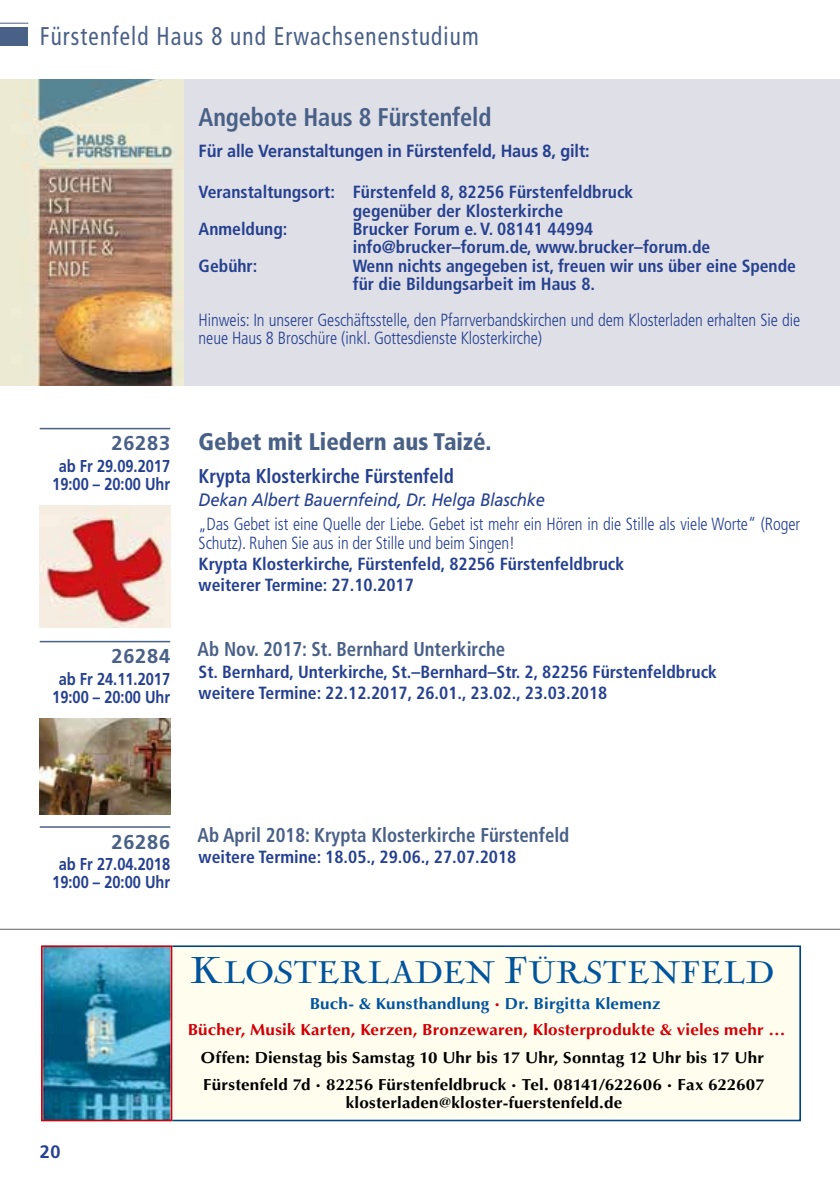
<style>
.page{position:relative;width:840px;height:1191px;background:#fff}
.page>*{position:absolute;margin:0;border:0;box-sizing:border-box;transform-origin:0 0}
.t1{font:32.6px "Nicolas Cochin EF";letter-spacing:.005em;color:#00549d;scale:1.06 1}
.t2{font:condensed 25.6px "Frutiger";letter-spacing:.05em;color:#496087;scale:.9 1}
.t3{font:700 condensed 25.6px "Frutiger";letter-spacing:-.005em;color:#496087;scale:.95 1}
.t4{font:900 condensed 24px "Frutiger";color:#496087}
.t5{font:700 condensed 20px "Frutiger";color:#496087;scale:.94 1}
.t6{font:700 condensed 20px "Frutiger";color:#25408f;scale:.94 1}
.t7{font:700 20px "Frutiger";letter-spacing:.04em;color:#496087}
.t8{font:italic 18px "Frutiger";letter-spacing:-.01em;color:#25408f;scale:.92 1}
.t9{font:700 18px "Frutiger";color:#25408f}
.t10{font:700 condensed 17.6px/18.4px "Frutiger";color:#25408f}
.t11{font:300 condensed 17.6px/18.4px "Frutiger";letter-spacing:-.005em;color:#25408f;scale:.95 1}
.t12{font:700 17.6px "Frutiger";letter-spacing:-.005em;color:#25408f;scale:.92 1}
.t13{font:700 17.2px/18px "Frutiger";color:#25408f;text-align:center;scale:.85 1}
.t14{font:700 16px/27.4px "Optima LT Std";letter-spacing:.01em;color:#000;scale:1.06 1}
.t15{font:700 16px/25.4px "Optima LT Std";letter-spacing:.01em;color:#d10007;text-align:center;scale:1.06 1}
.s1{font-size:39px}
.s2{color:#00549d}
.s3{font-size:21px}
</style>
<div class="page">
<div style="left:0;top:27px;width:28px;height:18px;background:#496087"></div>
<svg style="left:0;top:23px;width:28px;height:1px"></svg>
<div style="left:0;top:79px;width:839px;height:307px;background:#dfdfe7"></div>
<img style="left:3px;top:79px;width:180px;height:307px">
<hr style="left:40px;top:428px;width:130px;height:1px;background:#496087">
<img style="left:40px;top:506px;width:130px;height:122px">
<hr style="left:40px;top:641px;width:130px;height:1px;background:#496087">
<img style="left:40px;top:718px;width:130px;height:96px">
<hr style="left:40px;top:826px;width:130px;height:1px;background:#496087">
<hr style="left:0;top:928px;width:839px;height:1px;background:#646364">
<svg style="left:41px;top:1121px;width:759px;height:1px"></svg>
<svg style="left:41px;top:945px;width:130px;height:176px;background:#3b83a2"></svg>
<div style="left:171px;top:945px;width:629px;height:176px;border:2px solid #004583"></div>
<hr style="left:0;top:79px;width:3px;height:307px;background:#edead4">
<h2 class="t2" style="left:40px;top:22px;width:489px">Fürstenfeld Haus 8 und Erwachsenenstudium</h2>
<h2 class="t3" style="left:198px;top:101px;width:310px">Angebote Haus 8 Fürstenfeld</h2>
<p class="t12" style="left:198px;top:140px;width:426px">Für alle Veranstaltungen in Fürstenfeld, Haus 8, gilt:</p>
<p class="t10" style="left:198px;top:183px;width:436px">Veranstaltungsort: Fürstenfeld 8, 82256 Fürstenfeldbruck</p>
<p class="t10" style="left:352px;top:201px;width:212px">gegenüber der Klosterkirche</p>
<p class="t10" style="left:198px;top:220px;width:90px">Anmeldung:</p>
<p class="t10" style="left:352px;top:220px;width:359px">Brucker Forum e. V. 08141 44994 info@brucker–forum.de, www.brucker–forum.de</p>
<p class="t10" style="left:198px;top:256px;width:60px">Gebühr:</p>
<p class="t10" style="left:352px;top:256px;width:444px">Wenn nichts angegeben ist, freuen wir uns über eine Spende für die Bildungsarbeit im Haus 8.</p>
<p class="t11" style="left:198px;top:310px;width:634px">Hinweis: In unserer Geschäftsstelle, den Pfarrverbandskirchen und dem Klosterladen erhalten Sie die neue Haus 8 Broschüre (inkl. Gottesdienste Klosterkirche)</p>
<p class="t7" style="left:111px;top:432px;width:60px">26283</p>
<p class="t13" style="left:52px;top:457px;width:140px">ab Fr 29.09.2017<br>19:00 – 20:00 Uhr</p>
<p class="t7" style="left:111px;top:644px;width:60px">26284</p>
<p class="t13" style="left:52px;top:670px;width:140px">ab Fr 24.11.2017<br>19:00 – 20:00 Uhr</p>
<h3 class="t4" style="left:198px;top:427px;width:294px">Gebet mit Liedern aus Taizé.</h3>
<p class="t6" style="left:198px;top:464px;width:273px">Krypta Klosterkirche Fürstenfeld</p>
<p class="t8" style="left:198px;top:489px;width:378px">Dekan Albert Bauernfeind, Dr. Helga Blaschke</p>
<p class="t11" style="left:198px;top:515px;width:634px">„Das Gebet ist eine Quelle der Liebe. Gebet ist mehr ein Hören in die Stille als viele Worte“ (Roger<br>Schutz). Ruhen Sie aus in der Stille und beim Singen!</p>
<p class="t10" style="left:198px;top:553px;width:427px;line-height:21.2px">Krypta Klosterkirche, Fürstenfeld, 82256 Fürstenfeldbruck weiterer Termine: 27.10.2017</p>
<p class="t5" style="left:197px;top:637px;width:328px">Ab Nov. 2017: St. Bernhard Unterkirche</p>
<p class="t10" style="left:198px;top:661px;width:519px;line-height:21.2px">St. Bernhard, Unterkirche, St.–Bernhard–Str. 2, 82256 Fürstenfeldbruck weitere Termine: 22.12.2017, 26.01., 23.02., 23.03.2018</p>
<p class="t7" style="left:111px;top:830px;width:60px">26286</p>
<p class="t13" style="left:52px;top:855px;width:140px">ab Fr 27.04.2018<br>19:00 – 20:00 Uhr</p>
<p class="t5" style="left:197px;top:823px;width:397px">Ab April 2018: Krypta Klosterkirche Fürstenfeld</p>
<p class="t10" style="left:198px;top:848px;width:319px">weitere Termine: 18.05., 29.06., 27.07.2018</p>
<p class="t9" style="left:40px;top:1141px;width:22px">20</p>
<h1 class="t1" style="left:190px;top:954px;width:552px"><span class="s1">K</span>LOSTERLADEN <span class="s1">F</span>ÜRSTENFELD</h1>
<p class="t15" style="left:187px;top:991px;width:565px"><span class="s2">Buch- &amp; Kunsthandlung</span> <span class="s3">·</span> <span class="s2">Dr. Birgitta Klemenz<br></span>Bücher, Musik Karten, Kerzen, Bronzewaren, Klosterprodukte &amp; vieles mehr …</p>
<p class="t14" style="left:201px;top:1043px;width:533px">Offen: Dienstag bis Samstag 10 Uhr bis 17 Uhr, Sonntag 12 Uhr bis 17 Uhr<br>Fürstenfeld 7d <span class="s3">·</span> 82256 Fürstenfeldbruck <span class="s3">·</span> Tel. 08141/622606 <span class="s3">·</span> Fax 622607</p>
<p class="t14" style="left:345px;top:1089px;width:262px">klosterladen@kloster-fuerstenfeld.de</p>
</div>
